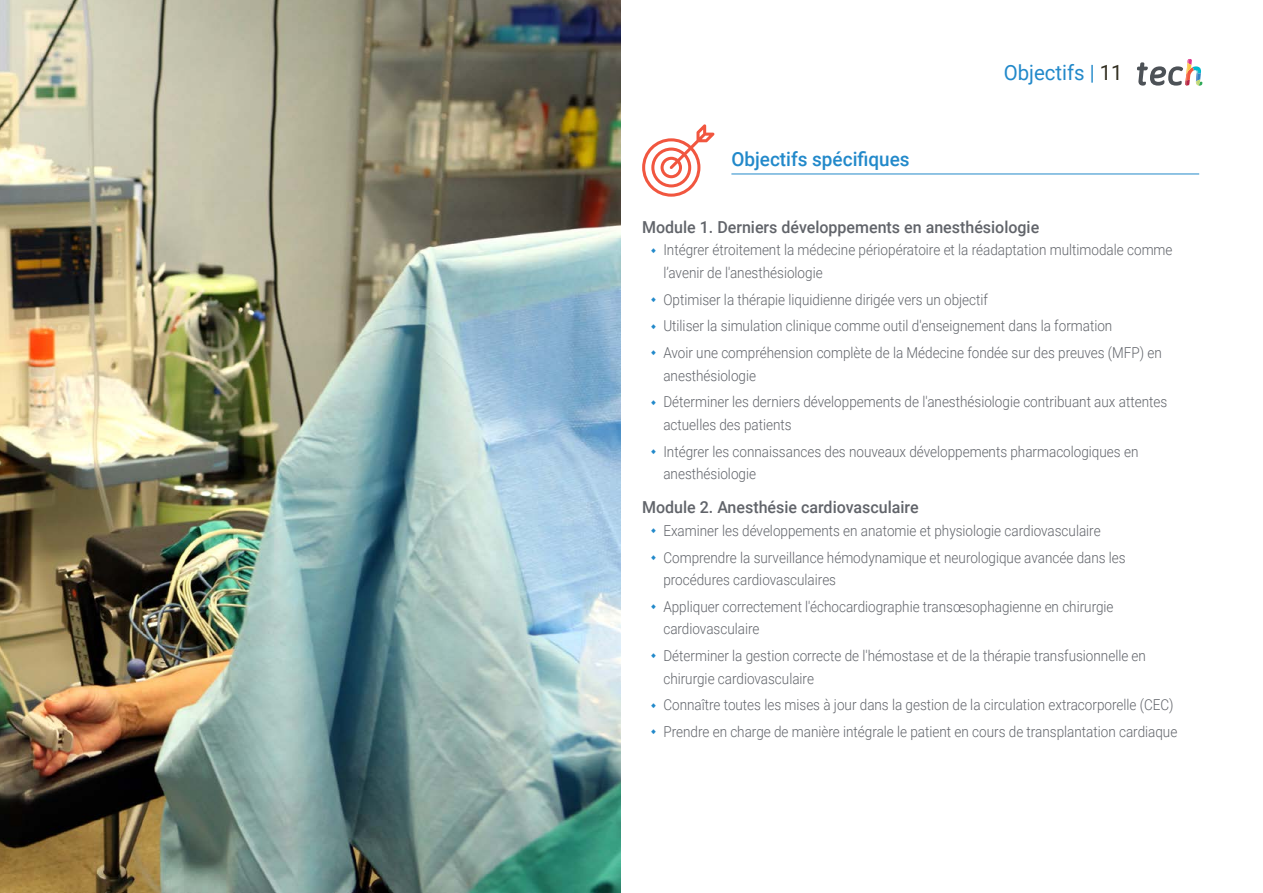
<style>
.page{position:relative;width:1263px;height:893px;background:#fff}
.page>*{position:absolute;margin:0;border:0;box-sizing:border-box;transform-origin:0 0}
.t1{font:21px "Roboto";color:#2289ca}
.t2{font:500 19.5px "Roboto";color:#2289ca}
.t3{font:500 16.5px "Roboto";color:#61646a}
.t4{font:300 15px/26.7px "Roboto";color:#61646a;scale:.9 1}
.s1{color:#312e20}
</style>
<div class="page">
<hr style="left:731px;top:174px;width:468px;height:1px;background:#2289ca">
<svg style="left:642px;top:124px;width:72px;height:73px"></svg>
<svg style="left:1137px;top:59px;width:65px;height:27px"></svg>
<img style="left:0;top:0;width:621px;height:893px">
<h2 class="t2" style="left:731px;top:145px;width:180px">Objectifs spécifiques</h2>
<h1 class="t1" style="left:1004px;top:57px;width:120px">Objectifs | <span class="s1">11</span></h1>
<p class="t3" style="left:642px;top:216px;width:399px">Module 1. Derniers développements en anesthésiologie</p>
<p class="t4" style="left:663px;top:238px;width:567px;line-height:22.5px">Intégrer étroitement la médecine périopératoire et la réadaptation multimodale comme l’avenir de l'anesthésiologie</p>
<p class="t4" style="left:663px;top:285px;width:555px">Optimiser la thérapie liquidienne dirigée vers un objectif<br>Utiliser la simulation clinique comme outil d'enseignement dans la formation<br>Avoir une compréhension complète de la Médecine fondée sur des preuves (MFP) en</p>
<p class="t4" style="left:663px;top:361px;width:561px">anesthésiologie<br>Déterminer les derniers développements de l'anesthésiologie contribuant aux attentes</p>
<p class="t4" style="left:663px;top:411px;width:529px">actuelles des patients<br>Intégrer les connaissances des nouveaux développements pharmacologiques en</p>
<p class="t4" style="left:663px;top:460px;width:104px">anesthésiologie</p>
<p class="t3" style="left:642px;top:496px;width:278px">Module 2. Anesthésie cardiovasculaire</p>
<p class="t4" style="left:663px;top:517px;width:515px">Examiner les développements en anatomie et physiologie cardiovasculaire<br>Comprendre la surveillance hémodynamique et neurologique avancée dans les</p>
<p class="t4" style="left:663px;top:566px;width:502px">procédures cardiovasculaires<br>Appliquer correctement l'échocardiographie transœsophagienne en chirurgie</p>
<p class="t4" style="left:663px;top:615px;width:538px">cardiovasculaire<br>Déterminer la gestion correcte de l'hémostase et de la thérapie transfusionnelle en</p>
<p class="t4" style="left:663px;top:664px;width:573px">chirurgie cardiovasculaire<br>Connaître toutes les mises à jour dans la gestion de la circulation extracorporelle (CEC)<br>Prendre en charge de manière intégrale le patient en cours de transplantation cardiaque</p>
</div>
